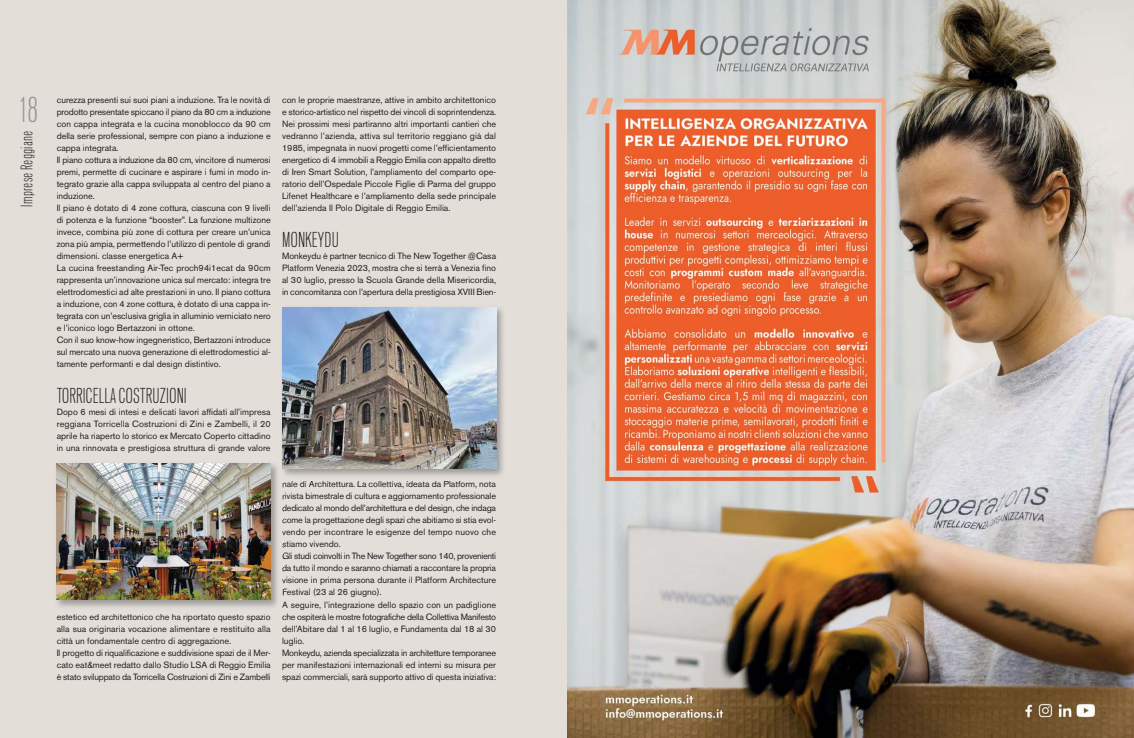
<style>
.page{position:relative;width:1134px;height:738px;background:#fff}
.page>*{position:absolute;margin:0;border:0;box-sizing:border-box;transform-origin:0 0}
.t1{font:300 condensed 30px "OPTI Venus";color:#939598}
.t2{font:300 condensed 18px "OPTI Venus";color:#231f20}
.t3{font:300 condensed 14px "OPTI Venus";letter-spacing:.02em;color:#231f20}
.t4{font:9px/12px "Akzidenz Grotesk BE";color:#231f20}
</style>
<div class="page">
<div style="left:0;top:0;width:567px;height:737px;background:#e4ded9"></div>
<img style="left:284px;top:307px;width:219px;height:169px">
<img style="left:282px;top:307px;width:214px;height:161px">
<img style="left:56px;top:463px;width:228px;height:144px">
<svg style="left:282px;top:481px;width:2px;height:127px"></svg>
<svg style="left:282px;top:458px;width:2px;height:10px"></svg>
<img style="left:57px;top:463px;width:214px;height:136px">
<img style="left:567px;top:0;width:567px;height:737px">
<h1 class="t1" style="left:18px;top:97px;width:22px">18</h1>
<h3 class="t3" style="left:21px;top:206px;width:77px;rotate:-90deg">Imprese Reggiane</h3>
<p class="t4" style="left:57px;top:95px;width:216px">curezza presenti sui suoi piani a induzione. Tra le novità di prodotto presentate spiccano il piano da 80 cm a induzione con cappa integrata e la cucina monoblocco da 90 cm della serie professional, sempre con piano a induzione e cappa integrata.<br>Il piano cottura a induzione da 80 cm, vincitore di numerosi premi, permette di cucinare e aspirare i fumi in modo in&shy;tegrato grazie alla cappa sviluppata al centro del piano a induzione.<br>Il piano è dotato di 4 zone cottura, ciascuna con 9 livelli di potenza e la funzione “booster”. La funzione multizone invece, combina più zone di cottura per creare un’unica zona più ampia, permettendo l’utilizzo di pentole di grandi dimensioni. classe energetica A+<br>La cucina freestanding Air-Tec proch94i1ecat da 90cm rappresenta un’innovazione unica sul mercato: integra tre elettrodomestici ad alte prestazioni in uno. Il piano cottura a induzione, con 4 zone cottura, è dotato di una cappa in&shy;tegrata con un’esclusiva griglia in alluminio verniciato nero e l’iconico logo Bertazzoni in ottone.<br>Con il suo know-how ingegneristico, Bertazzoni introduce sul mercato una nuova generazione di elettrodomestici al&shy;tamente performanti e dal design distintivo.</p>
<h2 class="t2" style="left:57px;top:388px;width:132px">TORRICELLA COSTRUZIONI</h2>
<p class="t4" style="left:57px;top:407px;width:216px;text-align:justify">Dopo 6 mesi di intesi e delicati lavori affidati all’impresa reggiana Torricella Costruzioni di Zini e Zambelli, il 20 aprile ha riaperto lo storico ex Mercato Coperto cittadino in una rinnovata e prestigiosa struttura di grande valore</p>
<p class="t4" style="left:57px;top:611px;width:216px">estetico ed architettonico che ha riportato questo spazio alla sua originaria vocazione alimentare e restituito alla città un fondamentale centro di aggregazione.<br>Il progetto di riqualificazione e suddivisione spazi de il Mer&shy;cato eat&amp;meet redatto dallo Studio LSA di Reggio Emilia è stato sviluppato da Torricella Costruzioni di Zini e Zambelli</p>
<p class="t4" style="left:282px;top:95px;width:216px;text-align:justify">con le proprie maestranze, attive in ambito architettonico e storico-artistico nel rispetto dei vincoli di soprintendenza.<br>Nei prossimi mesi partiranno altri importanti cantieri che vedranno l’azienda, attiva sul territorio reggiano già dal 1985, impegnata in nuovi progetti come l’efficientamento energetico di 4 immobili a Reggio Emilia con appalto diretto di Iren Smart Solution, l’ampliamento del comparto ope&shy;ratorio dell’Ospedale Piccole Figlie di Parma del gruppo Lifenet Healthcare e l’ampliamento della sede principale dell’azienda Il Polo Digitale di Reggio Emilia.</p>
<h2 class="t2" style="left:282px;top:232px;width:58px">MONKEYDU</h2>
<p class="t4" style="left:282px;top:251px;width:216px;text-align:justify">Monkeydu è partner tecnico di The New Together @Casa Platform Venezia 2023, mostra che si terrà a Venezia fino al 30 luglio, presso la Scuola Grande della Misericordia, in concomitanza con l’apertura della prestigiosa XVIII Bien-</p>
<p class="t4" style="left:282px;top:479px;width:216px">nale di Architettura. La collettiva, ideata da Platform, nota rivista bimestrale di cultura e aggiornamento professionale dedicato al mondo dell’architettura e del design, che indaga come la progettazione degli spazi che abitiamo si stia evol&shy;vendo per incontrare le esigenze del tempo nuovo che stiamo vivendo.<br>Gli studi coinvolti in The New Together sono 140, provenienti da tutto il mondo e saranno chiamati a raccontare la propria visione in prima persona durante il Platform Architecture Festival (23 al 26 giugno).<br>A seguire, l’integrazione dello spazio con un padiglione che ospiterà le mostre fotografiche della Collettiva Manifesto dell’Abitare dal 1 al 16 luglio, e Fundamenta dal 18 al 30 luglio.<br>Monkeydu, azienda specializzata in architetture temporanee per manifestazioni internazionali ed interni su misura per spazi commerciali, sarà supporto attivo di questa iniziativa:</p>
</div>
